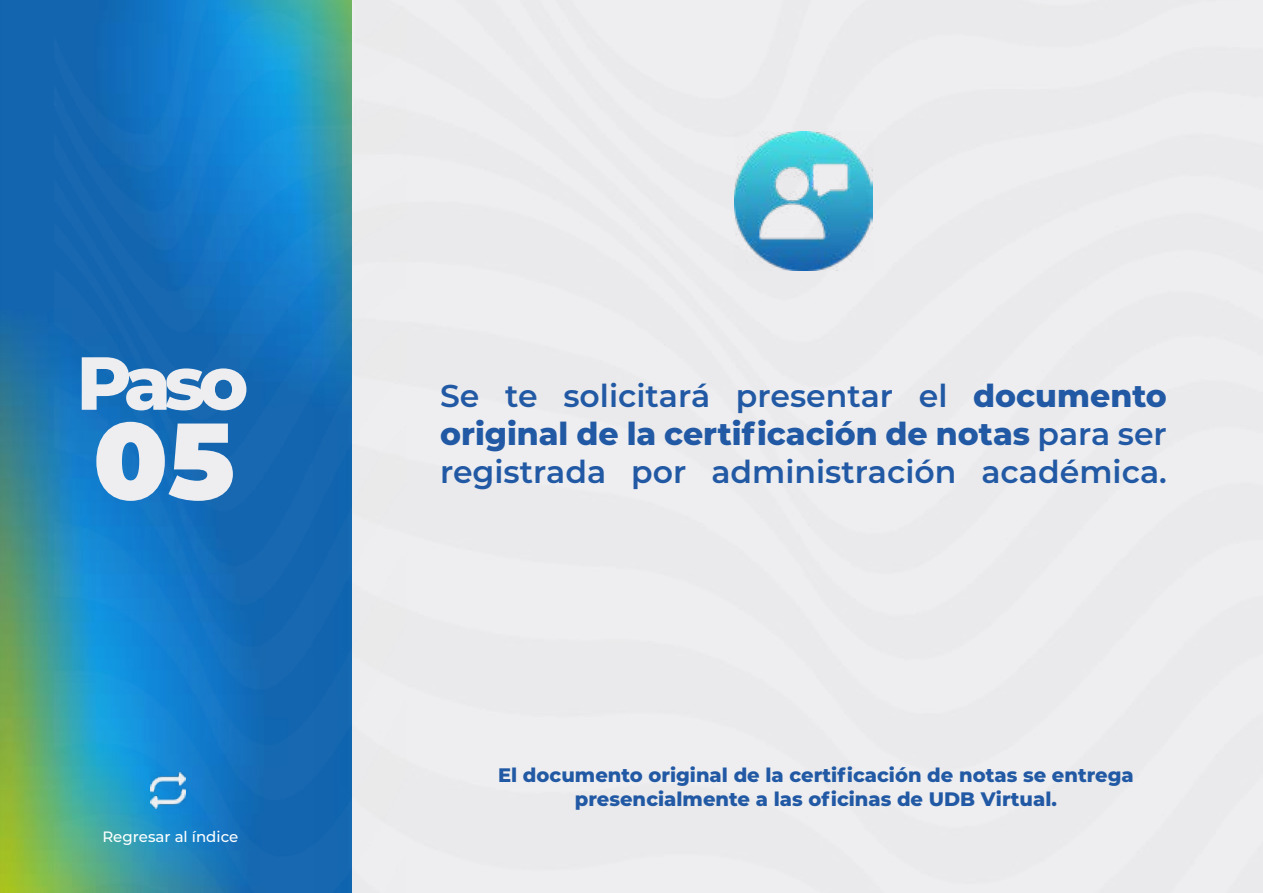
<style>
.page{position:relative;width:1263px;height:893px;background:#fff}
.page>*{position:absolute;margin:0;border:0;box-sizing:border-box;transform-origin:0 0}
.t1{font:900 108px "Montserrat";color:#eeeef0}
.t2{font:800 75px "Montserrat";color:#eeeef0}
.t3{font:600 31.5px/37.8px "Montserrat";color:#2259a4;text-align:justify}
.t4{font:800 19.5px/23.4px "Montserrat";color:#2259a4;text-align:center}
.t5{font:500 15px "Montserrat";color:#fff}
.s1{font-weight:800}
</style>
<div class="page">
<div style="left:407px;top:0;width:856px;height:893px;background:#ececee"></div>
<img style="left:0;top:0;width:54px;height:893px">
<img style="left:54px;top:0;width:353px;height:893px">
<img style="left:151px;top:773px;width:35px;height:36px">
<img style="left:734px;top:131px;width:139px;height:139px">
<h2 class="t2" style="left:76px;top:328px;width:173px">Paso</h2>
<h1 class="t1" style="left:93px;top:380px;width:143px">05</h1>
<p class="t5" style="left:102px;top:826px;width:137px">Regresar al índice</p>
<p class="t3" style="left:440px;top:376px;width:728px">Se te solicitará presentar el <span class="s1">documento original de la certificación de notas</span> para ser registrada por administración académica.</p>
<p class="t4" style="left:498px;top:762px;width:637px">El documento original de la certificación de notas se entrega presencialmente a las oficinas de UDB Virtual.</p>
</div>
